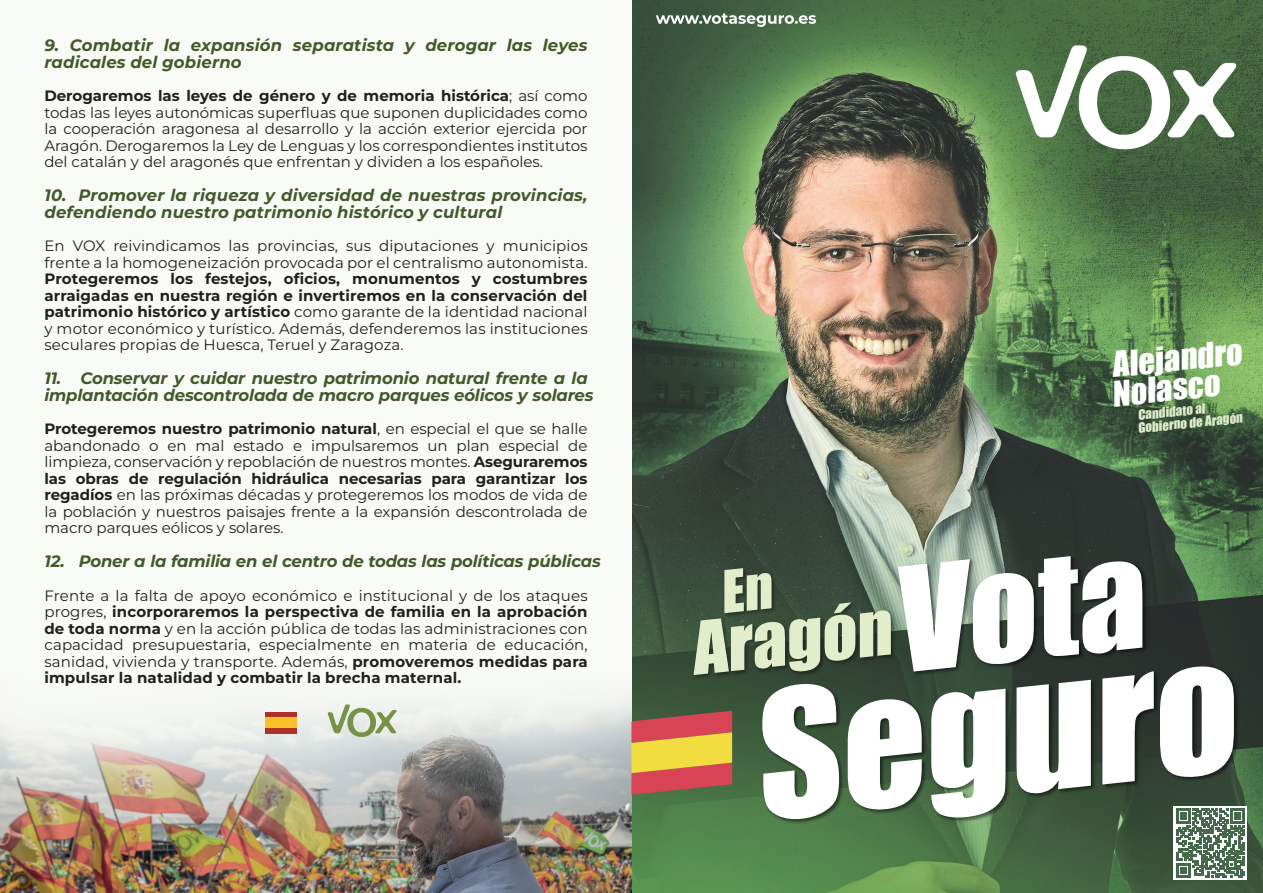
<style>
.page{position:relative;width:1263px;height:893px;background:#fff}
.page>*{position:absolute;margin:0;border:0;box-sizing:border-box;transform-origin:0 0}
.t1{font:32.25px/29.1px "Impact";color:#fff}
.t2{font:italic 700 16.5px/16.5px "Montserrat";letter-spacing:-.005em;color:#41592b}
.t3{font:15px/16.5px "Montserrat";letter-spacing:.01em;color:#231f20;text-align:justify}
.t4{font:700 15px/16.5px "Montserrat";letter-spacing:.01em;color:#231f20;text-align:justify}
.t5{font:12.9px/12.9px "Impact";color:#ddebc9}
.s1{font-weight:700}
.s2{font-weight:400}
</style>
<div class="page">
<img style="left:631px;top:0;width:632px;height:893px">
<img style="left:0;top:674px;width:631px;height:219px">
<div style="left:265px;top:712px;width:32px;height:5px;background:#ac3227"></div>
<div style="left:265px;top:717px;width:32px;height:11px;background:#fac026"></div>
<div style="left:265px;top:728px;width:32px;height:5px;background:#ac3227"></div>
<svg style="left:328px;top:704px;width:69px;height:33px;background:#becbad"></svg>
<div style="left:1174px;top:806px;width:73px;height:74px;background:#fff"></div>
<svg style="left:1176px;top:809px;width:69px;height:69px"></svg>
<svg style="left:1016px;top:45px;width:220px;height:104px"></svg>
<img style="left:896px;top:553px;width:253px;height:3px">
<img style="left:760px;top:664px;width:480px;height:161px">
<svg style="left:1160px;top:666px;width:74px;height:111px"></svg>
<svg style="left:656px;top:13px;width:160px;height:14px"></svg>
<svg style="left:631px;top:556px;width:523px;height:264px"></svg>
<p class="t2" style="left:44px;top:37px;width:545px">9. Combatir la expansión separatista y derogar las leyes radicales del gobierno</p>
<p class="t3" style="left:44px;top:88px;width:545px"><span class="s1">Derogaremos las leyes de género y de memoria histórica</span>; así como todas las leyes autonómicas superfluas que suponen duplicidades como la cooperación aragonesa al desarrollo y la acción exterior ejercida por Aragón. Derogaremos la Ley de Lenguas y los correspondientes institutos del catalán y del aragonés que enfrentan y dividen a los españoles.</p>
<p class="t2" style="left:44px;top:187px;width:545px">10. Promover la riqueza y diversidad de nuestras provincias, defendiendo nuestro patrimonio histórico y cultural</p>
<p class="t3" style="left:44px;top:237px;width:545px">En VOX reivindicamos las provincias, sus diputaciones y municipios frente a la homogeneización provocada por el centralismo autonomista.</p>
<p class="t4" style="left:44px;top:270px;width:545px">Protegeremos los festejos, oficios, monumentos y costumbres arraigadas en nuestra región e invertiremos en la conservación del patrimonio histórico y artístico <span class="s2">como garante de la identidad nacional y motor económico y turístico. Además, defenderemos las instituciones seculares propias de Huesca, Teruel y Zaragoza.</span></p>
<p class="t2" style="left:44px;top:369px;width:550px">11. Conservar y cuidar nuestro patrimonio natural frente a la implantación descontrolada de macro parques eólicos y solares</p>
<p class="t3" style="left:44px;top:420px;width:545px"><span class="s1">Protegeremos nuestro patrimonio natural</span>, en especial el que se halle abandonado o en mal estado e impulsaremos un plan especial de limpieza, conservación y repoblación de nuestros montes. <span class="s1">Aseguraremos las obras de regulación hidráulica necesarias para garantizar los regadíos</span> en las próximas décadas y protegeremos los modos de vida de la población y nuestros paisajes frente a la expansión descontrolada de macro parques eólicos y solares.</p>
<p class="t2" style="left:44px;top:552px;width:558px">12. Poner a la familia en el centro de todas las políticas públicas</p>
<p class="t3" style="left:44px;top:587px;width:545px">Frente a la falta de apoyo económico e institucional y de los ataques progres, <span class="s1">incorporaremos la perspectiva de familia en la aprobación de toda norma</span> y en la acción pública de todas las administraciones con capacidad presupuestaria, especialmente en materia de educación, sanidad, vivienda y transporte. Además, <span class="s1">promoveremos medidas para impulsar la natalidad y combatir la brecha maternal.</span></p>
<h1 class="t1" style="left:1107px;top:350px;width:135px;rotate:-6deg">Alejandro<br>Nolasco</h1>
<p class="t5" style="left:1136px;top:409px;width:107px;rotate:-6deg">Candidato al<br>Gobierno de Aragón</p>
</div>
